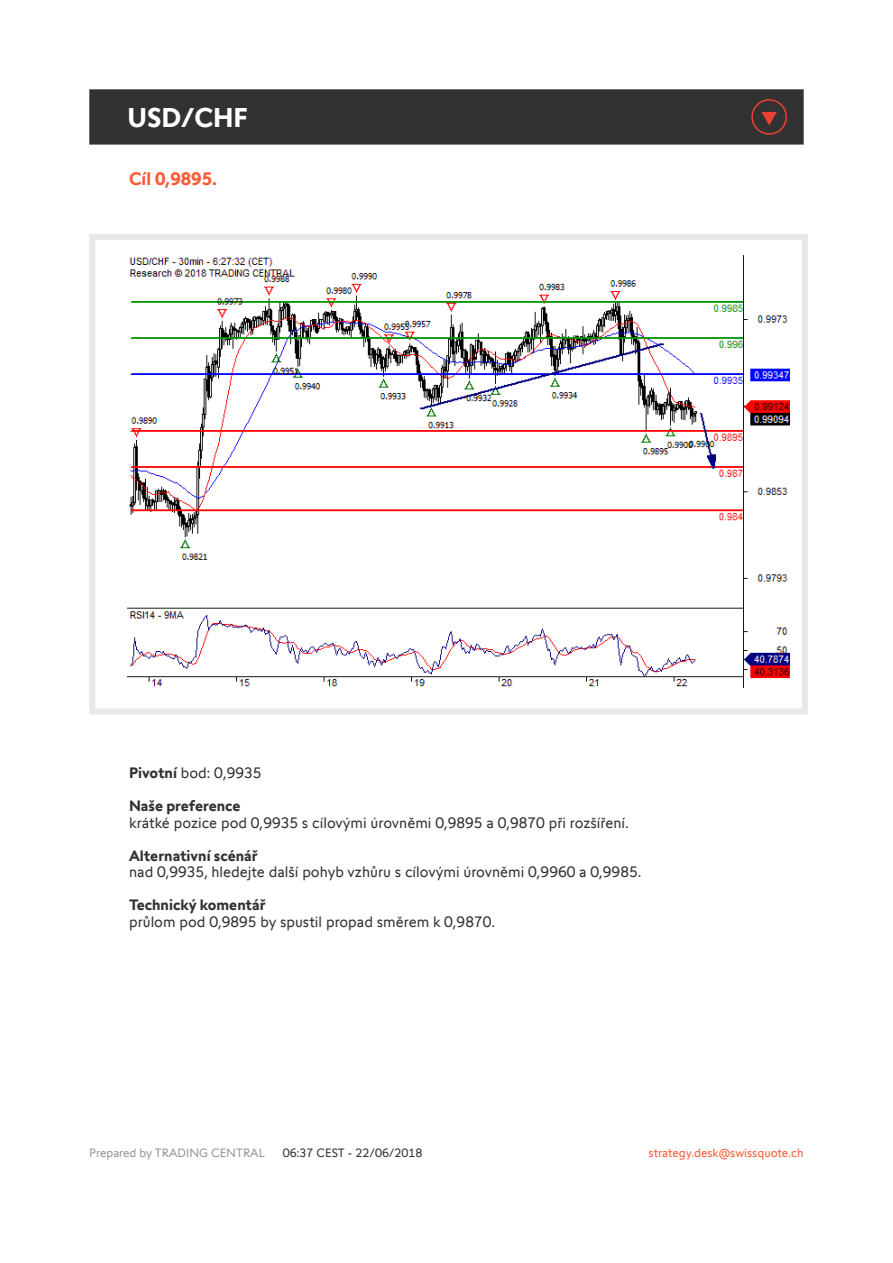
<style>
.page{position:relative;width:893px;height:1263px;background:#fff}
.page>*{position:absolute;margin:0;border:0;box-sizing:border-box;transform-origin:0 0}
.t1{font:700 27px "Swissquote CT";color:#fff}
.t2{font:700 18px "Swissquote CT";color:#fa5b35}
.t3{font:15px "Swissquote CT";color:#323232}
.t4{font:700 15px "Swissquote CT";color:#323232}
.t5{font:12px "Swissquote CT";color:#fa5b35}
.t6{font:12px "Swissquote CT";color:#939598}
.t7{font:12px "Swissquote CT";color:#323232}
.s1{font-weight:700}
</style>
<div class="page">
<div style="left:89px;top:234px;width:719px;height:480px;border:6px solid #e9e8e7"></div>
<div style="left:89px;top:89px;width:715px;height:56px;background:#323232;border:2px solid #323232"></div>
<img style="left:128px;top:255px;width:661px;height:432px">
<svg style="left:751px;top:99px;width:36px;height:36px"></svg>
<h1 class="t1" style="left:128px;top:101px;width:122px">USD/CHF</h1>
<p class="t2" style="left:129px;top:168px;width:89px">Cíl 0,9895.</p>
<p class="t3" style="left:129px;top:764px;width:134px"><span class="s1">Pivotní</span> bod: 0,9935</p>
<p class="t4" style="left:129px;top:797px;width:113px">Naše preference</p>
<p class="t3" style="left:129px;top:814px;width:501px">krátké pozice pod 0,9935 s cílovými úrovněmi 0,9895 a 0,9870 při rozšíření.</p>
<p class="t4" style="left:129px;top:846px;width:130px">Alternativní scénář</p>
<p class="t3" style="left:129px;top:863px;width:514px">nad 0,9935, hledejte další pohyb vzhůru s cílovými úrovněmi 0,9960 a 0,9985.</p>
<p class="t4" style="left:129px;top:896px;width:138px">Technický komentář</p>
<p class="t3" style="left:129px;top:913px;width:367px">průlom pod 0,9895 by spustil propad směrem k 0,9870.</p>
<p class="t6" style="left:89px;top:1145px;width:177px">Prepared by TRADING CENTRAL</p>
<p class="t7" style="left:283px;top:1145px;width:141px">06:37 CEST - 22/06/2018</p>
<p class="t5" style="left:649px;top:1145px;width:157px">strategy.desk@swissquote.ch</p>
</div>
